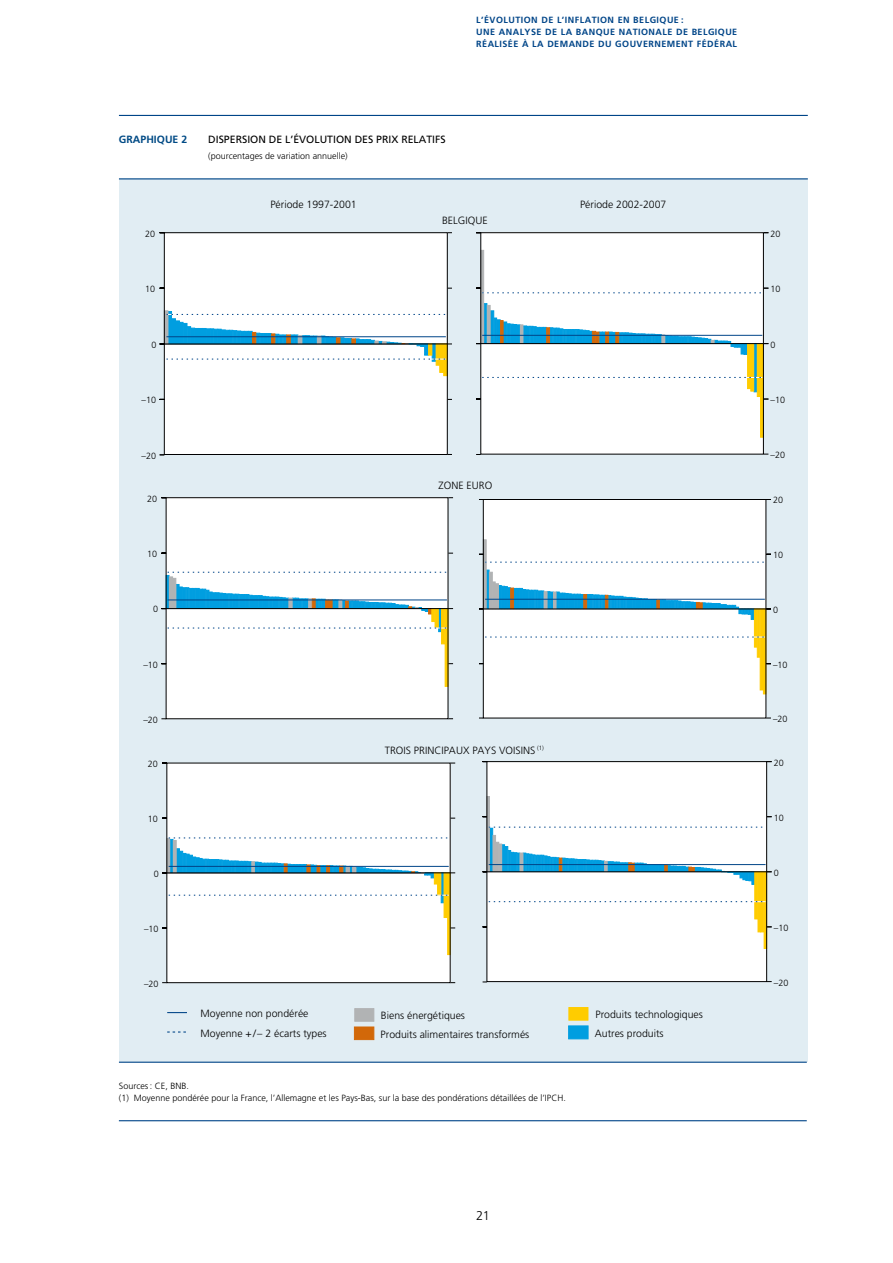
<style>
.page{position:relative;width:893px;height:1263px;background:#fff}
.page>*{position:absolute;margin:0;border:0;box-sizing:border-box;transform-origin:0 0}
.t1{font:300 12.75px "Frutiger LT";color:#000}
.t2{font:300 10.5px/18.3px "Frutiger LT";color:#000}
.t3{font:10.5px "Frutiger LT";color:#000}
.t4{font:700 10.5px "Frutiger LT";color:#004a85}
.t5{font:300 9px/12.8px "Frutiger LT";color:#000}
.t6{font:700 9px/12px "Frutiger LT";letter-spacing:.05em;color:#004588}
</style>
<div class="page">
<div style="left:119px;top:179px;width:689px;height:883px;background:#e1edf3"></div>
<div style="left:568px;top:1025px;width:20px;height:14px;background:#009ee0;border:1px solid #009ee0"></div>
<div style="left:354px;top:1008px;width:20px;height:13px;background:#b1b3b4;border:1px solid #b1b3b4"></div>
<div style="left:568px;top:1007px;width:20px;height:13px;background:#fc0;border:1px solid #fc0"></div>
<div style="left:354px;top:1026px;width:20px;height:14px;background:#d26809;border:1px solid #d26809"></div>
<svg style="left:167px;top:1012px;width:20px;height:1px"></svg>
<svg style="left:167px;top:1031px;width:19px;height:1px"></svg>
<svg style="left:164px;top:232px;width:603px;height:751px"></svg>
<hr style="left:119px;top:178px;width:689px;height:1px;background:#004588">
<hr style="left:119px;top:115px;width:689px;height:1px;background:#004588">
<hr style="left:119px;top:1062px;width:688px;height:1px;background:#004588">
<hr style="left:119px;top:1120px;width:688px;height:1px;background:#004588">
<p class="t6" style="left:476px;top:14px;width:263px">L’ÉVOLUTION DE L’INFLATION EN BELGIQUE :<br>UNE ANALYSE DE LA BANQUE NATIONALE DE BELGIQUE<br>RÉALISÉE À LA DEMANDE DU GOUVERNEMENT FÉDÉRAL</p>
<p class="t4" style="left:119px;top:133px;width:70px">GRAPHIQUE 2</p>
<p class="t3" style="left:208px;top:133px;width:239px">DISPERSION DE L’ÉVOLUTION DES PRIX RELATIFS</p>
<p class="t5" style="left:208px;top:150px;width:141px">(pourcentages de variation annuelle)</p>
<p class="t5" style="left:145px;top:227px;width:12px">20</p>
<p class="t5" style="left:145px;top:283px;width:12px">10</p>
<p class="t5" style="left:151px;top:339px;width:7px">0</p>
<p class="t5" style="left:142px;top:394px;width:16px">–10</p>
<p class="t5" style="left:142px;top:449px;width:16px">–20</p>
<p class="t5" style="left:147px;top:492px;width:12px">20</p>
<p class="t5" style="left:147px;top:548px;width:12px">10</p>
<p class="t5" style="left:153px;top:603px;width:7px">0</p>
<p class="t5" style="left:143px;top:658px;width:16px">–10</p>
<p class="t5" style="left:143px;top:713px;width:16px">–20</p>
<p class="t5" style="left:148px;top:758px;width:12px">20</p>
<p class="t5" style="left:148px;top:813px;width:12px">10</p>
<p class="t5" style="left:154px;top:867px;width:7px">0</p>
<p class="t5" style="left:144px;top:922px;width:16px">–10</p>
<p class="t5" style="left:144px;top:977px;width:16px">–20</p>
<p class="t2" style="left:270px;top:196px;width:88px">Période 1997-2001</p>
<p class="t2" style="left:442px;top:212px;width:47px">BELGIQUE</p>
<p class="t2" style="left:439px;top:476px;width:55px">ZONE EURO</p>
<p class="t2" style="left:385px;top:741px;width:161px">TROIS PRINCIPAUX PAYS VOISINS <sup>(1)</sup></p>
<p class="t2" style="left:580px;top:196px;width:88px">Période 2002-2007</p>
<p class="t2" style="left:201px;top:1005px;width:109px">Moyenne non pondérée</p>
<p class="t2" style="left:381px;top:1006px;width:150px">Biens énergétiques<br>Produits alimentaires transformés</p>
<p class="t2" style="left:596px;top:1005px;width:109px">Produits technologiques</p>
<p class="t2" style="left:595px;top:1024px;width:70px">Autres produits</p>
<p class="t2" style="left:201px;top:1024px;width:128px">Moyenne +/– 2 écarts types</p>
<p class="t5" style="left:119px;top:1079px;width:448px">Sources : CE, BNB.<br>(1) Moyenne pondérée pour la France, l’Allemagne et les Pays-Bas, sur la base des pondérations détaillées de l’IPCH.</p>
<p class="t5" style="left:771px;top:227px;width:12px">20</p>
<p class="t5" style="left:771px;top:283px;width:12px">10</p>
<p class="t5" style="left:771px;top:338px;width:7px">0</p>
<p class="t5" style="left:771px;top:394px;width:16px">–10</p>
<p class="t5" style="left:771px;top:449px;width:16px">–20</p>
<p class="t5" style="left:773px;top:494px;width:12px">20</p>
<p class="t5" style="left:773px;top:549px;width:12px">10</p>
<p class="t5" style="left:773px;top:603px;width:7px">0</p>
<p class="t5" style="left:773px;top:658px;width:16px">–10</p>
<p class="t5" style="left:773px;top:713px;width:16px">–20</p>
<p class="t5" style="left:774px;top:756px;width:12px">20</p>
<p class="t5" style="left:774px;top:811px;width:12px">10</p>
<p class="t5" style="left:774px;top:866px;width:7px">0</p>
<p class="t5" style="left:774px;top:921px;width:16px">–10</p>
<p class="t5" style="left:774px;top:976px;width:16px">–20</p>
<h1 class="t1" style="left:476px;top:1209px;width:15px">21</h1>
</div>
